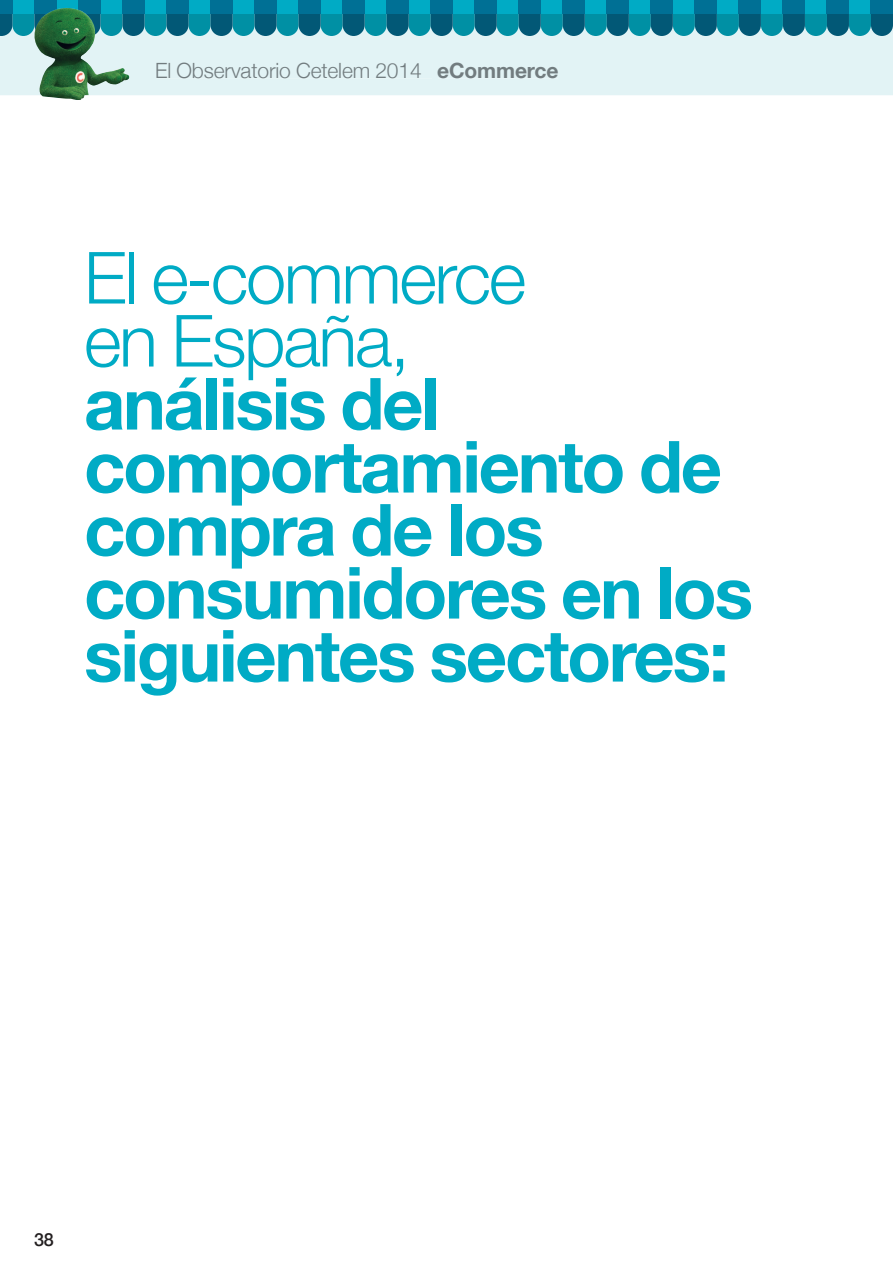
<style>
.page{position:relative;width:893px;height:1263px;background:#fff}
.page>*{position:absolute;margin:0;border:0;box-sizing:border-box;transform-origin:0 0}
.t1{font:700 72px/63px "Helvetica Neue";letter-spacing:-.03em;color:#00abc5}
.t2{font:300 72px/63px "Helvetica Neue";letter-spacing:-.03em;color:#00abc5}
.t3{font:300 21px "Helvetica Neue";letter-spacing:-.005em;color:#727c7f}
.t4{font:500 18px "Helvetica Neue";color:#231f20}
.s1{font-weight:700}
</style>
<div class="page">
<div style="left:0;top:36px;width:893px;height:59px;background:#e2f3f5"></div>
<div style="left:321px;top:0;width:22px;height:14px;background:#00abc5"></div>
<div style="left:144px;top:0;width:23px;height:14px;background:#00abc5"></div>
<div style="left:497px;top:0;width:22px;height:14px;background:#00abc5"></div>
<div style="left:717px;top:0;width:22px;height:14px;background:#00abc5"></div>
<div style="left:56px;top:0;width:22px;height:14px;background:#00abc5"></div>
<div style="left:409px;top:0;width:22px;height:14px;background:#00abc5"></div>
<div style="left:233px;top:0;width:22px;height:14px;background:#00abc5"></div>
<div style="left:585px;top:0;width:22px;height:14px;background:#00abc5"></div>
<div style="left:805px;top:0;width:22px;height:14px;background:#00abc5"></div>
<div style="left:12px;top:0;width:22px;height:14px;background:#00abc5"></div>
<div style="left:365px;top:0;width:22px;height:14px;background:#00abc5"></div>
<div style="left:189px;top:0;width:22px;height:14px;background:#00abc5"></div>
<div style="left:541px;top:0;width:22px;height:14px;background:#00abc5"></div>
<div style="left:761px;top:0;width:22px;height:14px;background:#00abc5"></div>
<div style="left:100px;top:0;width:22px;height:14px;background:#00abc5"></div>
<div style="left:453px;top:0;width:22px;height:14px;background:#00abc5"></div>
<div style="left:673px;top:0;width:22px;height:14px;background:#00abc5"></div>
<div style="left:277px;top:0;width:22px;height:14px;background:#00abc5"></div>
<div style="left:629px;top:0;width:22px;height:14px;background:#00abc5"></div>
<div style="left:849px;top:0;width:22px;height:14px;background:#00abc5"></div>
<div style="left:0;top:0;width:12px;height:14px;background:#007095"></div>
<div style="left:343px;top:0;width:22px;height:14px;background:#007095"></div>
<div style="left:166px;top:0;width:23px;height:14px;background:#007095"></div>
<div style="left:519px;top:0;width:22px;height:14px;background:#007095"></div>
<div style="left:739px;top:0;width:22px;height:14px;background:#007095"></div>
<div style="left:78px;top:0;width:22px;height:14px;background:#007095"></div>
<div style="left:431px;top:0;width:22px;height:14px;background:#007095"></div>
<div style="left:255px;top:0;width:22px;height:14px;background:#007095"></div>
<div style="left:607px;top:0;width:22px;height:14px;background:#007095"></div>
<div style="left:827px;top:0;width:22px;height:14px;background:#007095"></div>
<div style="left:34px;top:0;width:22px;height:14px;background:#007095"></div>
<div style="left:387px;top:0;width:22px;height:14px;background:#007095"></div>
<div style="left:211px;top:0;width:22px;height:14px;background:#007095"></div>
<div style="left:563px;top:0;width:22px;height:14px;background:#007095"></div>
<div style="left:783px;top:0;width:22px;height:14px;background:#007095"></div>
<div style="left:122px;top:0;width:23px;height:14px;background:#007095"></div>
<div style="left:475px;top:0;width:22px;height:14px;background:#007095"></div>
<div style="left:695px;top:0;width:22px;height:14px;background:#007095"></div>
<div style="left:299px;top:0;width:22px;height:14px;background:#007095"></div>
<div style="left:651px;top:0;width:22px;height:14px;background:#007095"></div>
<svg style="left:0;top:14px;width:893px;height:22px;background:#198198"></svg>
<div style="left:871px;top:0;width:22px;height:14px;background:#007095"></div>
<img style="left:32px;top:8px;width:98px;height:92px">
<div style="left:157px;top:63px;width:275px;height:15px;background:#e2f3f5"></div>
<div style="left:438px;top:63px;width:120px;height:15px;background:#e2f3f5"></div>
<p class="t3" style="left:155px;top:53px;width:405px">El Observatorio Cetelem 2014 <span class="s1">eCommerce</span></p>
<p class="t2" style="left:84px;top:242px;width:444px">El e-commerce en España,</p>
<p class="t1" style="left:84px;top:374px;width:671px">análisis del comportamiento de compra de los consumidores en los siguientes sectores:</p>
<p class="t4" style="left:34px;top:1225px;width:21px">38</p>
</div>
